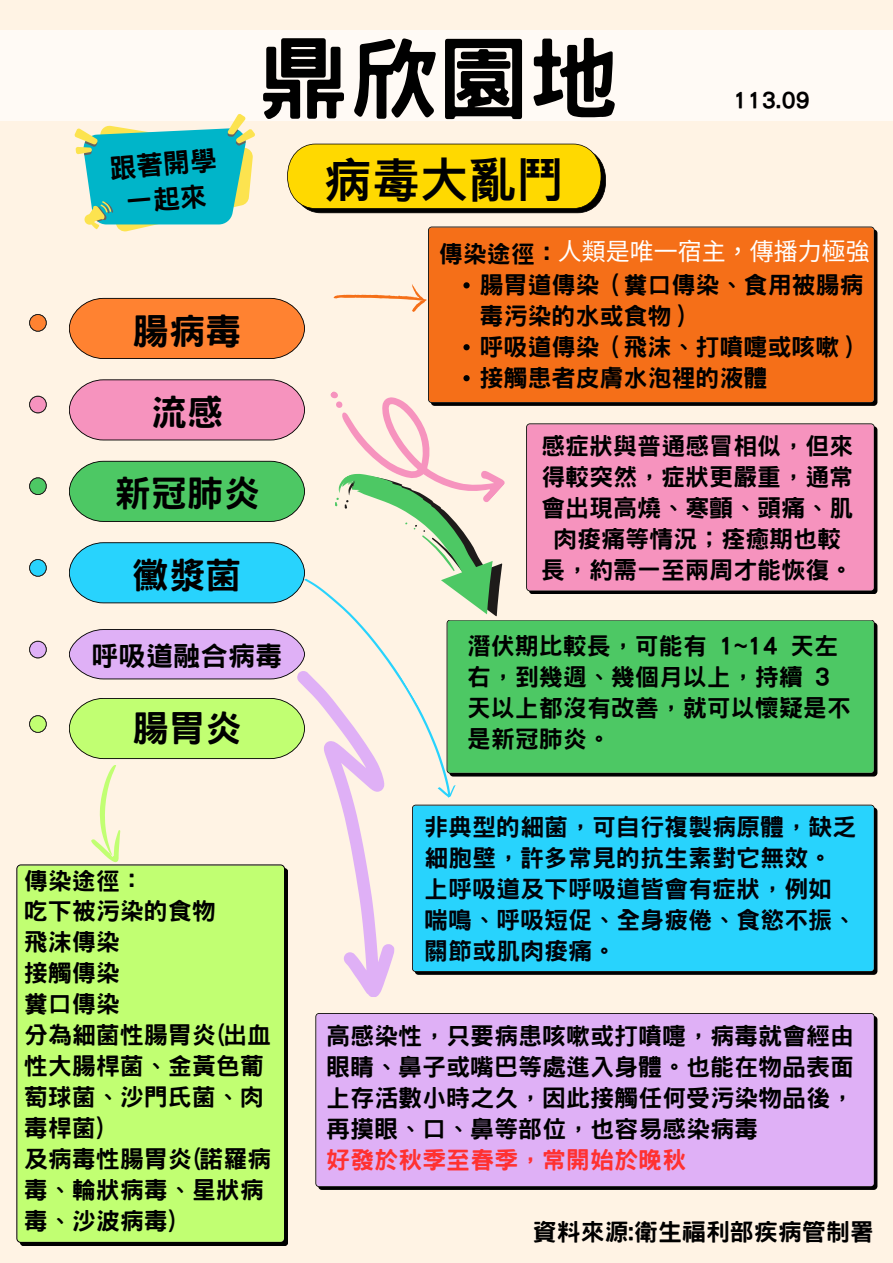
<style>
.page{position:relative;width:893px;height:1263px;background:#fff3e4}
.page>*{position:absolute;margin:0;border:0;box-sizing:border-box;transform-origin:0 0}
.t1{font:800 90px "Han Wang Hei";color:#000}
.t2{font:700 48px "Arial Unicode MS";color:#000}
.t3{font:800 36.45px "Han Wang Hei";color:#000}
.t4{font:800 27.3px "Han Wang Hei";color:#000}
.t5{font:800 27px/34.9px "Han Wang Hei";color:#000;text-align:center}
.t6{font:800 24px/30.9px "Han Wang Hei";color:#000}
.t7{font:800 24px/30.9px "Han Wang Hei";color:#00030a}
.t8{font:24px "Noto Sans CJ Ksc";color:#fff}
.t9{font:800 24px "Han Wang Hei";color:#ff3131}
.t10{font:800 22.5px "Han Wang Hei";color:#000}
.s1{font-family:"Han Wang Hei";font-weight:800;color:#000}
</style>
<div class="page">
<div style="left:0;top:30px;width:893px;height:90px;background:#fffaf5"></div>
<svg style="left:287px;top:144px;width:319px;height:69px;background:#e9c709"></svg>
<svg style="left:69px;top:298px;width:236px;height:61px;background:#f6853b"></svg>
<svg style="left:29px;top:314px;width:18px;height:17px"></svg>
<svg style="left:29px;top:396px;width:18px;height:17px"></svg>
<svg style="left:29px;top:477px;width:18px;height:18px"></svg>
<svg style="left:29px;top:559px;width:18px;height:17px"></svg>
<svg style="left:29px;top:641px;width:18px;height:17px"></svg>
<svg style="left:29px;top:715px;width:18px;height:18px"></svg>
<div style="left:428px;top:227px;width:449px;height:179px;background:#f56f18"></div>
<svg style="left:74px;top:114px;width:181px;height:118px"></svg>
<svg style="left:333px;top:284px;width:94px;height:28px"></svg>
<svg style="left:463px;top:282px;width:6px;height:6px"></svg>
<svg style="left:463px;top:344px;width:6px;height:6px"></svg>
<div style="left:526px;top:423px;width:351px;height:171px;background:#f693be"></div>
<div style="left:522px;top:620px;width:355px;height:156px;background:#4dc864"></div>
<div style="left:522px;top:805px;width:355px;height:170px;background:#28d3fd"></div>
<div style="left:16px;top:864px;width:272px;height:382px;background:#c1ff72"></div>
<div style="left:315px;top:1013px;width:562px;height:177px;background:#dfb0f6"></div>
<svg style="left:64px;top:369px;width:458px;height:629px"></svg>
<p class="t5" style="left:108px;top:151px;width:109px;rotate:-5deg">跟著開學一起來</p>
<p class="t3" style="left:132px;top:312px;width:111px">腸病毒</p>
<p class="t3" style="left:150px;top:394px;width:74px">流感</p>
<p class="t1" style="left:259px;top:33px;width:362px">鼎欣園地</p>
<h1 class="t2" style="left:324px;top:147px;width:241px">病毒大亂鬥</h1>
<p class="t10" style="left:733px;top:89px;width:78px">113.09</p>
<p class="t8" style="left:439px;top:232px;width:433px"><span class="s1">傳染途徑：</span>人類是唯一宿主， 傳播力極強</p>
<p class="t6" style="left:479px;top:269px;width:385px">腸胃道傳染（糞口傳染、食用被腸病毒污染的水或食物）</p>
<p class="t6" style="left:479px;top:331px;width:385px">呼吸道傳染（飛沫、打噴嚏或咳嗽）</p>
<p class="t6" style="left:479px;top:362px;width:289px">接觸患者皮膚水泡裡的液體</p>
<h4 class="t3" style="left:114px;top:475px;width:147px">新冠肺炎</h4>
<h2 class="t3" style="left:132px;top:557px;width:111px">黴漿菌</h2>
<p class="t4" style="left:91px;top:642px;width:193px">呼吸道融合病毒</p>
<p class="t3" style="left:132px;top:710px;width:111px">腸胃炎</p>
<h3 class="t6" style="left:24px;top:865px;width:121px">傳染途徑：</h3>
<p class="t6" style="left:24px;top:896px;width:193px">吃下被污染的食物</p>
<p class="t6" style="left:24px;top:927px;width:97px">飛沫傳染</p>
<p class="t6" style="left:24px;top:958px;width:97px">接觸傳染</p>
<h3 class="t6" style="left:24px;top:988px;width:97px">糞口傳染</h3>
<p class="t6" style="left:24px;top:1019px;width:249px">分為細菌性腸胃炎(出血性大腸桿菌、金黃色葡萄球菌、沙門氏菌、肉毒桿菌)</p>
<h3 class="t6" style="left:24px;top:1143px;width:249px">及病毒性腸胃炎(諾羅病毒、輪狀病毒、星狀病毒、沙波病毒)</h3>
<p class="t6" style="left:541px;top:431px;width:313px;text-align:center">感症狀與普通感冒相似，但來得較突然，症狀更嚴重，通常會出現高燒、寒顫、頭痛、肌肉痠痛等情況；痊癒期也較長，約需一至兩周才能恢復。</p>
<h3 class="t6" style="left:467px;top:630px;width:385px">潛伏期比較長，可能有 1~14 天左右，到幾週、幾個月以上，持續 3天以上都沒有改善，就可以懷疑是不是新冠肺炎。</h3>
<p class="t7" style="left:424px;top:812px;width:433px">非典型的細菌，可自行複製病原體，缺乏細胞壁，許多常見的抗生素對它無效。</p>
<h3 class="t7" style="left:424px;top:873px;width:409px">上呼吸道及下呼吸道皆會有症狀，例如</h3>
<p class="t7" style="left:424px;top:904px;width:433px">喘鳴、呼吸短促、全身疲倦、食慾不振、</p>
<p class="t7" style="left:424px;top:935px;width:193px">關節或肌肉痠痛。</p>
<p class="t6" style="left:326px;top:1020px;width:529px;text-align:justify">高感染性，只要病患咳嗽或打噴嚏，病毒就會經由眼睛、鼻子或嘴巴等處進入身體。也能在物品表面上存活數小時之久，因此接觸任何受污染物品後，再摸眼、口、鼻等部位，也容易感染病毒</p>
<p class="t9" style="left:326px;top:1147px;width:361px">好發於秋季至春季，常開始於晚秋</p>
<p class="t6" style="left:532px;top:1216px;width:343px">資料來源:衛生福利部疾病管制署</p>
</div>
